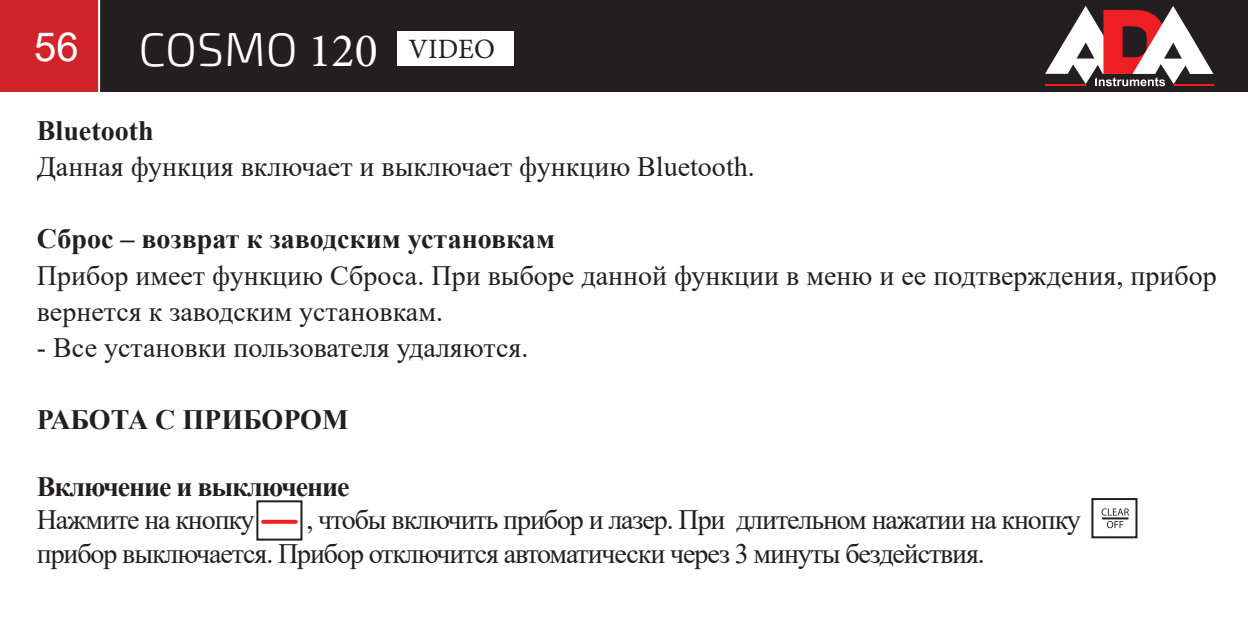
<style>
.page{position:relative;width:1248px;height:624px;background:#fff}
.page>*{position:absolute;margin:0;border:0;box-sizing:border-box;transform-origin:0 0}
.t1{font:300 48px "Exo 2";color:#fff}
.t2{font:28px/36px "Times New Roman";color:#231f20}
.t3{font:28px/33.6px "Times New Roman";letter-spacing:-.04em;color:#231f20}
.t4{font:700 28px "Times New Roman";color:#231f20}
.t5{font:700 28px "Times New Roman";letter-spacing:-.04em;color:#231f20}
.s1{font-family:"Arial";font-weight:400;font-size:40px}
.s2{font-family:"Minion Pro";font-weight:400}
</style>
<div class="page">
<div style="left:0;top:0;width:1247px;height:92px;background:#231f20"></div>
<div style="left:0;top:0;width:99px;height:92px;background:#d1232a"></div>
<hr style="left:98px;top:0;width:2px;height:92px;background:#fff">
<svg style="left:1045px;top:6px;width:168px;height:80px"></svg>
<hr style="left:1044px;top:84px;width:41px;height:2px;background:#ee1e23">
<hr style="left:1173px;top:84px;width:40px;height:2px;background:#ee1e23">
<div style="left:397px;top:31px;width:117px;height:35px;background:#fff"></div>
<div style="left:256px;top:500px;width:46px;height:40px;border:2px solid #231f20"></div>
<svg style="left:263px;top:519px;width:33px;height:4px"></svg>
<div style="left:1091px;top:498px;width:46px;height:40px;border:2px solid #231f20"></div>
<svg style="left:1101px;top:508px;width:27px;height:7px"></svg>
<svg style="left:1107px;top:521px;width:16px;height:7px"></svg>
<hr style="left:1101px;top:517px;width:27px;height:2px;background:#231f20">
<h1 class="t1" style="left:34px;top:16px;width:462px"><span class="s1">56</span> COSMO <span class="s2">120</span> <sup>VIDEO</sup></h1>
<p class="t4" style="left:37px;top:111px;width:118px">Bluetooth</p>
<p class="t2" style="left:37px;top:148px;width:719px">Данная функция включает и выключает функцию Bluetooth.</p>
<p class="t4" style="left:37px;top:219px;width:519px">Сброс – возврат к заводским установкам</p>
<p class="t2" style="left:37px;top:256px;width:1181px">Прибор имеет функцию Сброса. При выборе данной функции в меню и ее подтверждения, прибор вернется к заводским установкам.</p>
<p class="t2" style="left:37px;top:328px;width:493px">- Все установки пользователя удаляются.</p>
<p class="t4" style="left:37px;top:399px;width:313px">РАБОТА С ПРИБОРОМ</p>
<p class="t5" style="left:37px;top:466px;width:314px">Включение и выключение</p>
<p class="t3" style="left:37px;top:502px;width:219px">Нажмите на кнопку</p>
<p class="t3" style="left:37px;top:502px;width:1045px;text-indent:269px">, чтобы включить прибор и лазер. При длительном нажатии на кнопку прибор выключается. Прибор отключится автоматически через 3 минуты бездействия.</p>
</div>
